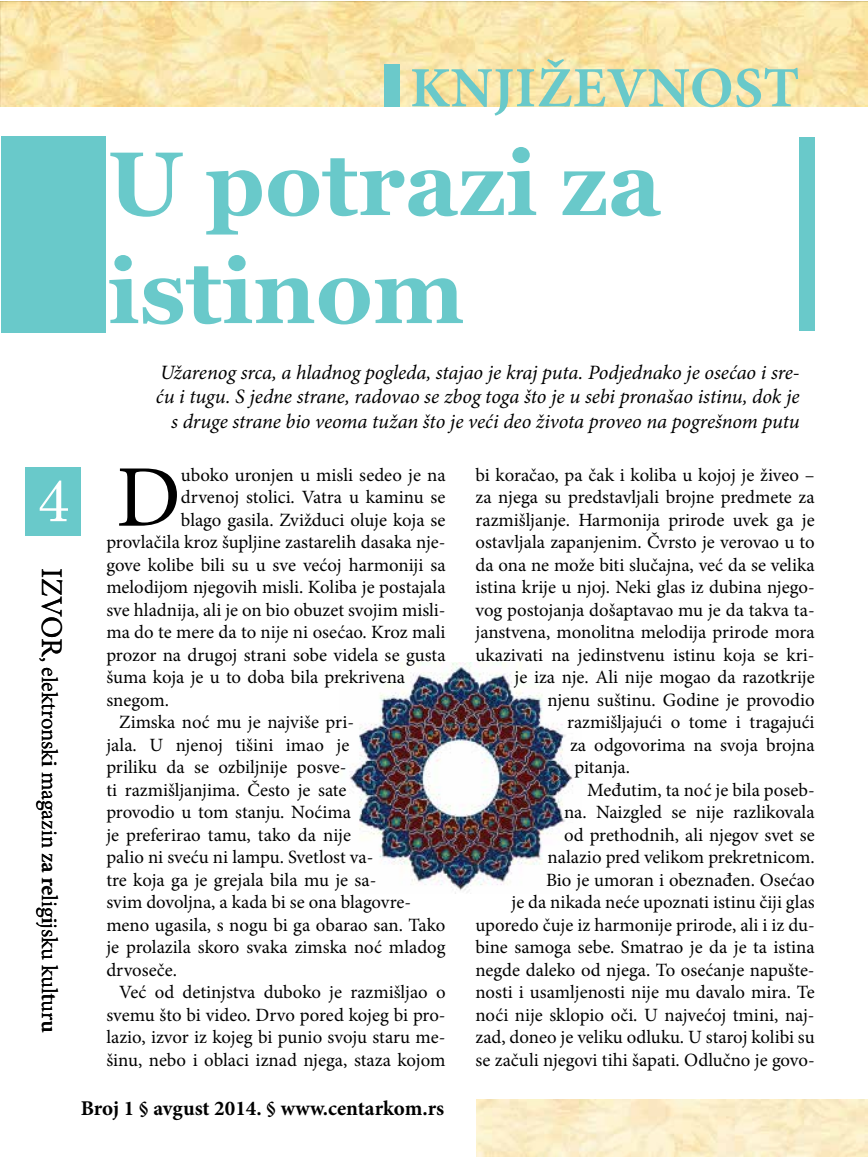
<style>
.page{position:relative;width:868px;height:1157px;background:#fff}
.page>*{position:absolute;margin:0;border:0;box-sizing:border-box;transform-origin:0 0}
.t1{font:700 90px/108px "Georgia";color:#69c9ca}
.t2{font:88.05px "Minion Pro";color:#000}
.t3{font:60px "Century";color:#fff}
.t4{font:700 57px "Minion Pro";letter-spacing:.01em;color:#69c9ca}
.t5{font:22.5px "Minion Pro";letter-spacing:-.005em;color:#000}
.t6{font:700 21px "Minion Pro";color:#000}
.t7{font:italic 20.4px/24.5px "Minion Pro";letter-spacing:-.005em;color:#000;text-align:right}
.t8{font:18.75px "Minion Pro";color:#000}
.s1{font-size:30px}
</style>
<div class="page">
<img style="left:0;top:2px;width:867px;height:104px">
<img style="left:349px;top:662px;width:224px;height:231px">
<div style="left:25px;top:467px;width:56px;height:69px;background:#69c9ca"></div>
<div style="left:799px;top:137px;width:15px;height:193px;background:#69c9ca"></div>
<div style="left:385px;top:64px;width:15px;height:42px;background:#6bc9ca"></div>
<div style="left:1px;top:137px;width:105px;height:196px;background:#69c9ca"></div>
<h3 class="t4" style="left:410px;top:48px;width:391px">KNJIŽEVNOST</h3>
<h1 class="t1" style="left:108px;top:130px;width:555px">U potrazi za istinom</h1>
<p class="t7" style="left:156px;top:360px;width:645px">Užarenog srca, a hladnog pogleda, stajao je kraj puta. Podjednako je osećao i sre&shy;ću i tugu. S jedne strane, radovao se zbog toga što je u sebi pronašao istinu, dok je s druge strane bio veoma tužan što je veći deo života proveo na pogrešnom putu</p>
<h3 class="t3" style="left:36px;top:449px;width:35px">4</h3>
<p class="t5" style="left:64px;top:568px;width:466px;rotate:90deg"><span class="s1">IZVOR</span>, elektronski magazin za religijsku kulturu</p>
<h2 class="t2" style="left:116px;top:438px;width:66px">D</h2>
<p class="t8" style="left:181px;top:462px;width:266px">uboko uronjen u misli sedeo je na</p>
<p class="t8" style="left:181px;top:484px;width:266px">drvenoj stolici. Vatra u kaminu se</p>
<p class="t8" style="left:181px;top:507px;width:266px">blago gasila. Zvižduci oluje koja se</p>
<p class="t8" style="left:106px;top:529px;width:340px">provlačila kroz šupljine zastarelih dasaka nje-</p>
<p class="t8" style="left:106px;top:552px;width:341px">gove kolibe bili su u sve većoj harmoniji sa</p>
<p class="t8" style="left:106px;top:574px;width:341px">melodijom njegovih misli. Koliba je postajala</p>
<p class="t8" style="left:106px;top:597px;width:341px">sve hladnija, ali je on bio obuzet svojim misli-</p>
<p class="t8" style="left:106px;top:619px;width:341px">ma do te mere da to nije ni osećao. Kroz mali</p>
<p class="t8" style="left:106px;top:642px;width:341px">prozor na drugoj strani sobe videla se gusta</p>
<p class="t8" style="left:106px;top:664px;width:300px">šuma koja je u to doba bila prekrivena</p>
<p class="t8" style="left:106px;top:687px;width:64px">snegom.</p>
<p class="t8" style="left:119px;top:709px;width:236px">Zimska noć mu je najviše pri-</p>
<p class="t8" style="left:106px;top:732px;width:244px">jala. U njenoj tišini imao je</p>
<p class="t8" style="left:106px;top:754px;width:242px">priliku da se ozbiljnije posve-</p>
<p class="t8" style="left:106px;top:777px;width:241px">ti razmišljanjima. Često je sate</p>
<p class="t8" style="left:106px;top:799px;width:246px">provodio u tom stanju. Noćima</p>
<p class="t8" style="left:106px;top:822px;width:246px">je preferirao tamu, tako da nije</p>
<p class="t8" style="left:106px;top:844px;width:268px">palio ni sveću ni lampu. Svetlost va-</p>
<p class="t8" style="left:106px;top:867px;width:272px">tre koja ga je grejala bila mu je sa-</p>
<p class="t8" style="left:106px;top:889px;width:306px">svim dovoljna, a kada bi se ona blagovre-</p>
<p class="t8" style="left:106px;top:912px;width:340px">meno ugasila, s nogu bi ga obarao san. Tako</p>
<p class="t8" style="left:106px;top:934px;width:341px">je prolazila skoro svaka zimska noć mladog</p>
<p class="t8" style="left:106px;top:957px;width:72px">drvoseče.</p>
<p class="t8" style="left:119px;top:979px;width:328px">Već od detinjstva duboko je razmišljao o</p>
<p class="t8" style="left:106px;top:1002px;width:341px">svemu što bi video. Drvo pored kojeg bi pro-</p>
<p class="t8" style="left:106px;top:1024px;width:340px">lazio, izvor iz kojeg bi punio svoju staru me-</p>
<p class="t8" style="left:106px;top:1047px;width:340px">šinu, nebo i oblaci iznad njega, staza kojom</p>
<p class="t6" style="left:81px;top:1093px;width:365px">Broj 1 § avgust 2014. § www.centarkom.rs</p>
<p class="t8" style="left:475px;top:462px;width:340px">bi koračao, pa čak i koliba u kojoj je živeo –</p>
<p class="t8" style="left:475px;top:484px;width:340px">za njega su predstavljali brojne predmete za</p>
<p class="t8" style="left:475px;top:507px;width:341px">razmišljanje. Harmonija prirode uvek ga je</p>
<p class="t8" style="left:475px;top:529px;width:341px">ostavljala zapanjenim. Čvrsto je verovao u to</p>
<p class="t8" style="left:475px;top:552px;width:340px">da ona ne može biti slučajna, već da se velika</p>
<p class="t8" style="left:475px;top:574px;width:341px">istina krije u njoj. Neki glas iz dubina njego-</p>
<p class="t8" style="left:475px;top:597px;width:340px">vog postojanja došaptavao mu je da takva ta-</p>
<p class="t8" style="left:475px;top:619px;width:340px">janstvena, monolitna melodija prirode mora</p>
<p class="t8" style="left:475px;top:642px;width:340px">ukazivati na jedinstvenu istinu koja se kri-</p>
<p class="t8" style="left:514px;top:664px;width:302px">je iza nje. Ali nije mogao da razotkrije</p>
<p class="t8" style="left:547px;top:687px;width:268px">njenu suštinu. Godine je provodio</p>
<p class="t8" style="left:567px;top:709px;width:249px">razmišljajući o tome i tragajući</p>
<p class="t8" style="left:570px;top:732px;width:246px">za odgovorima na svoja brojna</p>
<p class="t8" style="left:574px;top:754px;width:57px">pitanja.</p>
<p class="t8" style="left:587px;top:777px;width:229px">Međutim, ta noć je bila poseb-</p>
<p class="t8" style="left:564px;top:799px;width:252px">na. Naizgled se nije razlikovala</p>
<p class="t8" style="left:564px;top:822px;width:252px">od prethodnih, ali njegov svet se</p>
<p class="t8" style="left:547px;top:844px;width:268px">nalazio pred velikom prekretnicom.</p>
<p class="t8" style="left:546px;top:867px;width:270px">Bio je umoran i obeznađen. Osećao</p>
<p class="t8" style="left:511px;top:889px;width:305px">je da nikada neće upoznati istinu čiji glas</p>
<p class="t8" style="left:475px;top:912px;width:341px">uporedo čuje iz harmonije prirode, ali i iz du-</p>
<p class="t8" style="left:475px;top:934px;width:340px">bine samoga sebe. Smatrao je da je ta istina</p>
<p class="t8" style="left:475px;top:957px;width:340px">negde daleko od njega. To osećanje napušte-</p>
<p class="t8" style="left:475px;top:979px;width:340px">nosti i usamljenosti nije mu davalo mira. Te</p>
<p class="t8" style="left:475px;top:1002px;width:340px">noći nije sklopio oči. U najvećoj tmini, naj-</p>
<p class="t8" style="left:475px;top:1024px;width:341px">zad, doneo je veliku odluku. U staroj kolibi su</p>
<p class="t8" style="left:475px;top:1047px;width:340px">se začuli njegovi tihi šapati. Odlučno je govo-</p>
</div>
